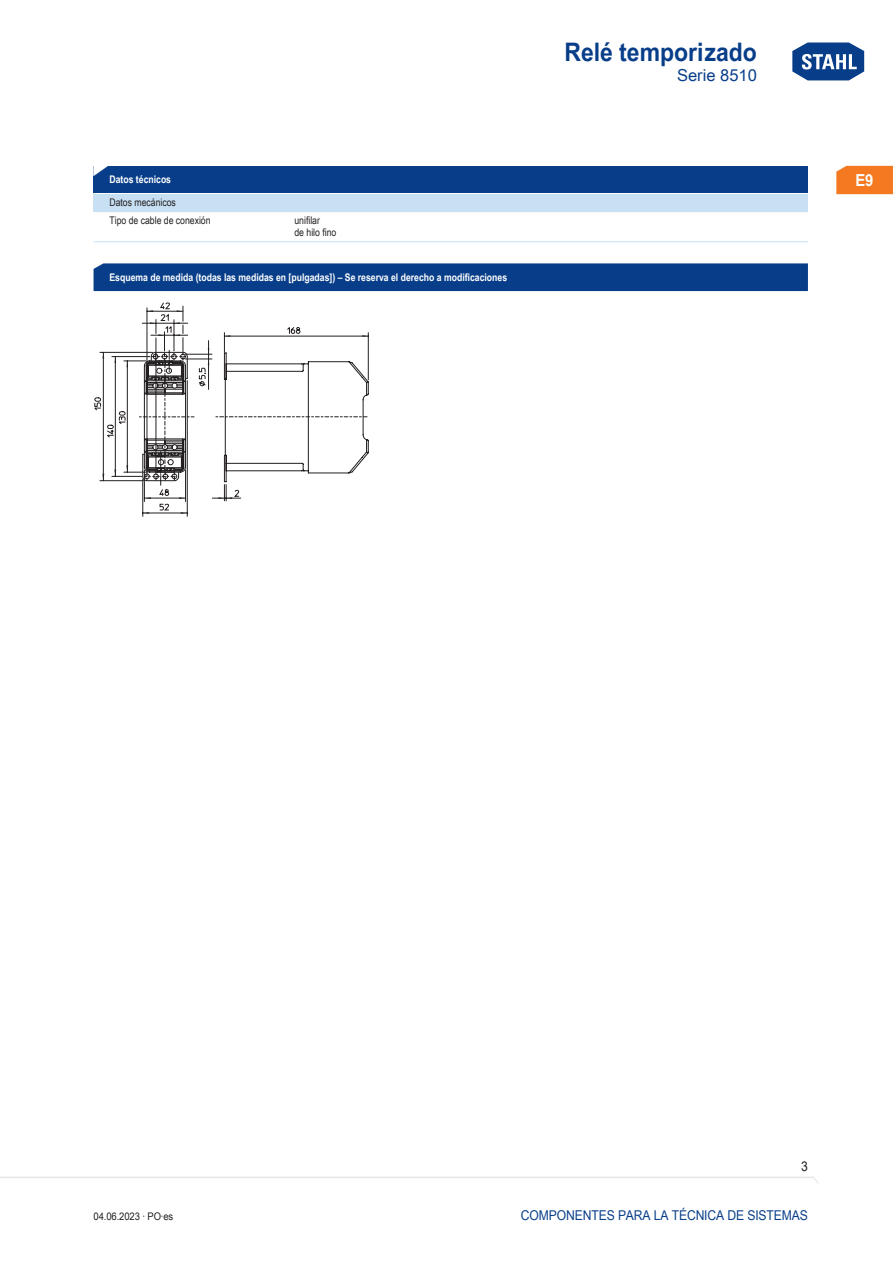
<style>
.page{position:relative;width:893px;height:1263px;background:#fff}
.page>*{position:absolute;margin:0;border:0;box-sizing:border-box;transform-origin:0 0}
.t1{font:700 25.5px "Arial Unicode MS";color:#083e89;scale:.9 1}
.TabHeader1stColumn{font:700 24px "Arial Unicode MS";color:#fff;scale:1.45 1}
.t2{font:16.5px "Arial Unicode MS";color:#083e89}
.t3{font:700 16.5px "Arial Unicode MS";color:#fff;scale:.9 1}
.t4{font:13.5px "Arial Unicode MS";letter-spacing:-.01em;color:#083e89;scale:.9 1}
.t5{font:13.5px "Arial Unicode MS";color:#231f20;scale:.9 1}
.TabHeader1stColumn-2{font:700 10.5px "Arial Unicode MS";color:#fff;scale:.83 1}
.TabBody1stColumn{font:10.5px "Arial Unicode MS";color:#231f20;scale:.83 1}
.TabBodyLeft{font:10.5px "Arial Unicode MS";color:#231f20;scale:.83 1}
.TabBody1stColumn-2{font:10.5px "Arial Unicode MS";color:#231f20;scale:.9 1}
</style>
<div class="page">
<svg style="left:792px;top:42px;width:73px;height:39px"></svg>
<svg style="left:0;top:1176px;width:818px;height:7px"></svg>
<div style="left:836px;top:166px;width:57px;height:28px;background:#f47921"></div>
<div style="left:94px;top:166px;width:714px;height:27px;background:#083e89"></div>
<div style="left:94px;top:193px;width:714px;height:19px;background:#c7e0f3"></div>
<hr style="left:94px;top:193px;width:195px;height:1px;background:#fff">
<hr style="left:289px;top:193px;width:519px;height:1px;background:#fff">
<hr style="left:94px;top:241px;width:195px;height:1px;background:#c7e0f3">
<hr style="left:289px;top:241px;width:519px;height:1px;background:#c7e0f3">
<hr style="left:187px;top:381px;width:1px;height:135px;background:#231f20">
<hr style="left:143px;top:479px;width:1px;height:37px;background:#231f20">
<svg style="left:94px;top:302px;width:275px;height:212px"></svg>
<div style="left:94px;top:263px;width:714px;height:28px;background:#083e89"></div>
<p class="TabHeader1stColumn" style="left:90px;top:154px;width:16px">◤</p>
<p class="TabHeader1stColumn-2" style="left:109px;top:172px;width:76px">Datos técnicos</p>
<p class="TabBody1stColumn" style="left:109px;top:195px;width:82px">Datos mecánicos</p>
<p class="TabBody1stColumn" style="left:109px;top:213px;width:123px">Tipo de cable de conexión</p>
<p class="TabBodyLeft" style="left:294px;top:213px;width:32px">unifilar</p>
<p class="TabBodyLeft" style="left:294px;top:225px;width:52px">de hilo fino</p>
<p class="TabHeader1stColumn-2" style="left:109px;top:270px;width:481px">Esquema de medida (todas las medidas en [pulgadas]) – Se reserva el derecho a modificaciones</p>
<h1 class="t1" style="left:564px;top:33px;width:215px">Relé temporizado</h1>
<h3 class="t2" style="left:677px;top:63px;width:81px">Serie 8510</h3>
<h3 class="t3" style="left:855px;top:168px;width:22px">E9</h3>
<p class="t5" style="left:801px;top:1157px;width:9px">3</p>
<p class="TabBody1stColumn-2" style="left:94px;top:1208px;width:90px">04.06.2023 · PO·es</p>
<p class="t4" style="left:521px;top:1205px;width:318px">Componentes para la técnica de s istemas</p>
</div>
